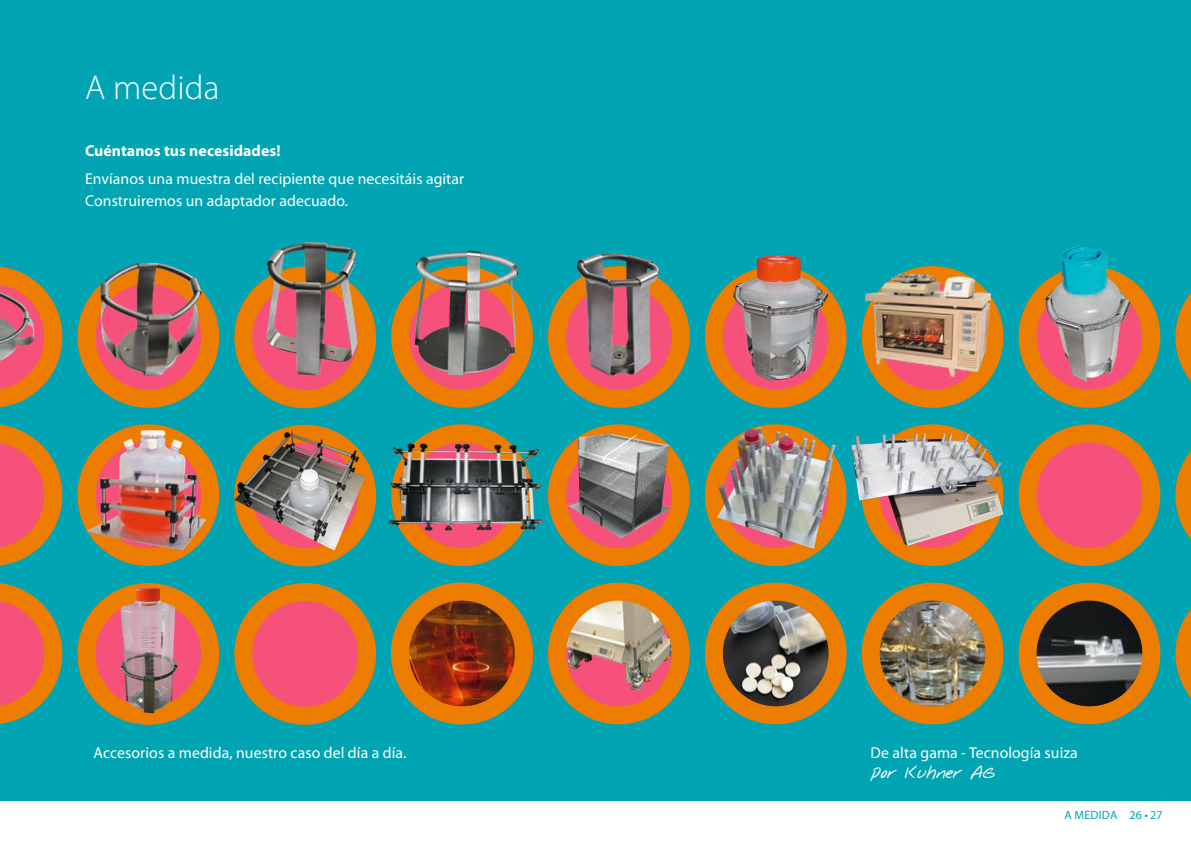
<style>
.page{position:relative;width:1191px;height:842px;background:#fff}
.page>*{position:absolute;margin:0;border:0;box-sizing:border-box;transform-origin:0 0}
.Head{font:300 34.5px "Myriad Pro";letter-spacing:.005em;color:#fff}
.t1{font:16px "Notepad";color:#fff}
.Lead{font:15.8px/21.3px "Myriad Pro";letter-spacing:.005em;color:#fff}
.Titel{font:700 15.8px "Myriad Pro";letter-spacing:.005em;color:#fff}
.Fusszeile{font:12px "Myriad Pro";letter-spacing:.02em;color:#00a4b3}
</style>
<div class="page">
<div style="left:0;top:0;width:1191px;height:801px;background:#00a4b3"></div>
<svg style="left:77px;top:293px;width:142px;height:115px"></svg>
<svg style="left:77px;top:424px;width:112px;height:142px"></svg>
<svg style="left:548px;top:280px;width:142px;height:128px"></svg>
<svg style="left:565px;top:424px;width:107px;height:142px"></svg>
<svg style="left:548px;top:583px;width:142px;height:141px"></svg>
<svg style="left:1018px;top:424px;width:142px;height:142px"></svg>
<svg style="left:1018px;top:583px;width:142px;height:141px"></svg>
<svg style="left:234px;top:283px;width:142px;height:125px"></svg>
<svg style="left:263px;top:425px;width:84px;height:141px"></svg>
<svg style="left:234px;top:583px;width:142px;height:142px"></svg>
<svg style="left:77px;top:583px;width:142px;height:142px"></svg>
<svg style="left:705px;top:424px;width:141px;height:142px"></svg>
<svg style="left:705px;top:583px;width:141px;height:141px"></svg>
<svg style="left:1175px;top:451px;width:16px;height:89px"></svg>
<svg style="left:1175px;top:292px;width:16px;height:89px"></svg>
<svg style="left:1175px;top:609px;width:16px;height:89px"></svg>
<svg style="left:0;top:266px;width:62px;height:142px"></svg>
<svg style="left:0;top:424px;width:62px;height:142px"></svg>
<svg style="left:0;top:583px;width:62px;height:141px"></svg>
<svg style="left:391px;top:290px;width:142px;height:118px"></svg>
<svg style="left:421px;top:424px;width:82px;height:142px"></svg>
<svg style="left:883px;top:424px;width:99px;height:142px"></svg>
<img style="left:861px;top:583px;width:142px;height:141px">
<img style="left:259px;top:241px;width:115px;height:141px">
<img style="left:409px;top:250px;width:111px;height:129px">
<svg style="left:705px;top:286px;width:141px;height:122px"></svg>
<img style="left:726px;top:254px;width:104px;height:135px">
<img style="left:576px;top:253px;width:88px;height:126px">
<img style="left:234px;top:429px;width:143px;height:124px">
<img style="left:85px;top:429px;width:135px;height:124px">
<img style="left:388px;top:429px;width:148px;height:124px">
<img style="left:536px;top:425px;width:154px;height:117px">
<img style="left:93px;top:263px;width:117px;height:122px">
<img style="left:0;top:277px;width:43px;height:103px">
<img style="left:714px;top:425px;width:122px;height:126px">
<svg style="left:861px;top:266px;width:142px;height:142px"></svg>
<img style="left:89px;top:584px;width:117px;height:135px">
<svg style="left:1018px;top:293px;width:142px;height:115px"></svg>
<img style="left:1034px;top:246px;width:111px;height:153px">
<img style="left:851px;top:433px;width:152px;height:113px">
<svg style="left:391px;top:583px;width:142px;height:141px"></svg>
<img style="left:862px;top:272px;width:129px;height:106px">
<p class="Head" style="left:85px;top:67px;width:136px">A medida</p>
<p class="Titel" style="left:85px;top:140px;width:197px">Cuéntanos tus necesidades!</p>
<p class="Lead" style="left:85px;top:168px;width:381px">Envíanos una muestra del recipiente que necesitáis agitar<br>Construiremos un adaptador adecuado.</p>
<p class="Lead" style="left:94px;top:742px;width:314px">Accesorios a medida, nuestro caso del día a día.</p>
<p class="Lead" style="left:870px;top:742px;width:209px">De alta gama - Tecnología suiza</p>
<p class="t1" style="left:870px;top:765px;width:126px">por Kuhner AG</p>
<p class="Fusszeile" style="left:1064px;top:808px;width:100px">A MEDIDA 26 • 27</p>
</div>
